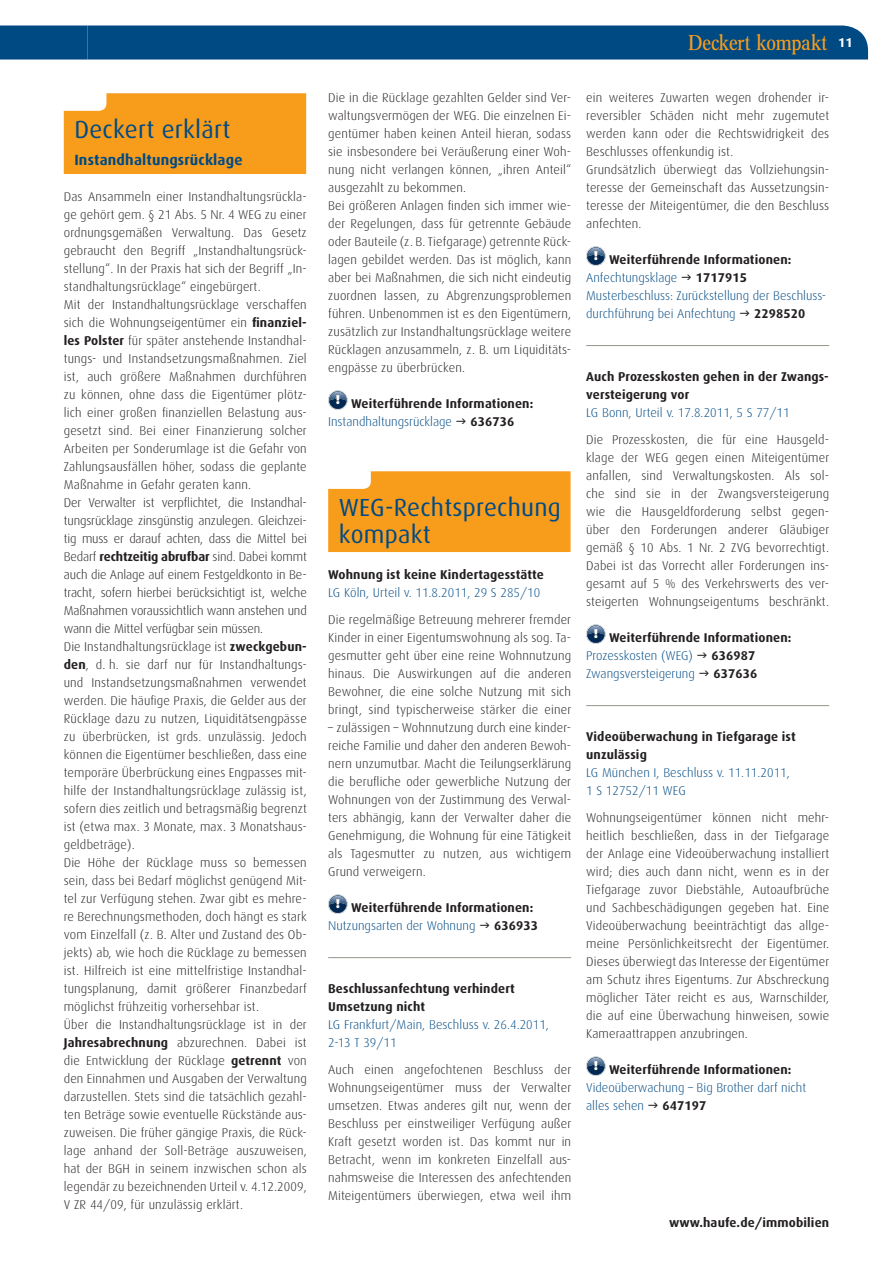
<style>
.page{position:relative;width:893px;height:1263px;background:#fff}
.page>*{position:absolute;margin:0;border:0;box-sizing:border-box;transform-origin:0 0}
.t1{font:24.75px/27px "Dax";letter-spacing:.01em;color:#004a84}
.t2{font:21px "Concorde Nova";letter-spacing:-.005em;color:#f89c1c}
.t3{font:700 14.85px "Dax";letter-spacing:.01em;color:#004a84}
.t4{font:300 12.75px/18px "Dax";letter-spacing:.01em;color:#231f20;text-align:justify}
.t5{font:700 12.75px/18px "Dax";letter-spacing:.01em;color:#231f20}
.t6{font:300 12.75px/18px "Dax";color:#004a84}
.s1{font-weight:700}
.s2{font-weight:300;color:#004a84}
.s3{font-family:"Dax";font-weight:700;font-size:12.75px;color:#fff}
.s4{font-weight:700;color:#231f20}
</style>
<div class="page">
<div style="left:0;top:26px;width:868px;height:34px;background:#004a84"></div>
<div style="left:64px;top:93px;width:242px;height:81px;background:#f89c1c"></div>
<hr style="left:328px;top:957px;width:243px;height:1px;background:#94948a">
<svg style="left:329px;top:392px;width:18px;height:17px"></svg>
<div style="left:329px;top:391px;width:18px;height:18px;border:1px solid #002853;border-radius:50%"></div>
<div style="left:328px;top:390px;width:19px;height:20px;border:1px solid #dcdddf;border-radius:50%"></div>
<div style="left:328px;top:471px;width:243px;height:81px;background:#f89c1c"></div>
<svg style="left:329px;top:896px;width:18px;height:17px"></svg>
<div style="left:329px;top:895px;width:18px;height:18px;border:1px solid #002853;border-radius:50%"></div>
<div style="left:328px;top:894px;width:19px;height:20px;border:1px solid #dcdddf;border-radius:50%"></div>
<hr style="left:586px;top:345px;width:243px;height:1px;background:#94948a">
<hr style="left:586px;top:705px;width:243px;height:1px;background:#94948a">
<svg style="left:587px;top:248px;width:18px;height:17px"></svg>
<div style="left:587px;top:247px;width:18px;height:18px;border:1px solid #002853;border-radius:50%"></div>
<div style="left:586px;top:246px;width:19px;height:20px;border:1px solid #dcdddf;border-radius:50%"></div>
<svg style="left:587px;top:626px;width:18px;height:17px"></svg>
<div style="left:587px;top:625px;width:18px;height:18px;border:1px solid #002853;border-radius:50%"></div>
<div style="left:586px;top:624px;width:19px;height:20px;border:1px solid #dcdddf;border-radius:50%"></div>
<svg style="left:587px;top:1058px;width:18px;height:17px"></svg>
<div style="left:587px;top:1057px;width:18px;height:18px;border:1px solid #002853;border-radius:50%"></div>
<div style="left:586px;top:1056px;width:19px;height:20px;border:1px solid #dcdddf;border-radius:50%"></div>
<h1 class="t1" style="left:74px;top:116px;width:157px">Deckert erklärt</h1>
<p class="t3" style="left:74px;top:152px;width:170px">Instandhaltungsrücklage</p>
<p class="t4" style="left:64px;top:188px;width:245px;text-align:left">Das Ansammeln einer Instandhaltungsrückla&shy;ge gehört gem. § 21 Abs. 5 Nr. 4 WEG zu einer ordnungsgemäßen Verwaltung. Das Gesetz gebraucht den Begriff „Instandhaltungsrück&shy;stellung“. In der Praxis hat sich der Begriff „In&shy;standhaltungsrücklage“ eingebürgert.<br>Mit der Instandhaltungsrücklage verschaffen sich die Wohnungseigentümer ein <span class="s1">finanziel&shy;les Polster</span> für später anstehende Instandhal&shy;tungs- und Instandsetzungsmaßnahmen. Ziel ist, auch größere Maßnahmen durchführen zu können, ohne dass die Eigentümer plötz&shy;lich einer großen finanziellen Belastung aus&shy;gesetzt sind. Bei einer Finanzierung solcher Arbeiten per Sonderumlage ist die Gefahr von Zahlungsausfällen höher, sodass die geplante Maßnahme in Gefahr geraten kann.<br>Der Verwalter ist verpflichtet, die Instandhal&shy;tungsrücklage zinsgünstig anzulegen. Gleichzei&shy;tig muss er darauf achten, dass die Mittel bei Bedarf <span class="s1">rechtzeitig abrufbar</span> sind. Dabei kommt auch die Anlage auf einem Festgeldkonto in Be&shy;tracht, sofern hierbei berücksichtigt ist, welche Maßnahmen voraussichtlich wann anstehen und wann die Mittel verfügbar sein müssen.<br>Die Instandhaltungsrücklage ist <span class="s1">zweckgebun&shy;den</span>, d. h. sie darf nur für Instandhaltungs&shy;und Instandsetzungsmaßnahmen verwendet werden. Die häufige Praxis, die Gelder aus der Rücklage dazu zu nutzen, Liquiditätsengpässe zu überbrücken, ist grds. unzulässig. Jedoch können die Eigentümer beschließen, dass eine temporäre Überbrückung eines Engpasses mit&shy;hilfe der Instandhaltungsrücklage zulässig ist, sofern dies zeitlich und betragsmäßig begrenzt ist (etwa max. 3 Monate, max. 3 Monatshaus&shy;geldbeträge).<br>Die Höhe der Rücklage muss so bemessen sein, dass bei Bedarf möglichst genügend Mit&shy;tel zur Verfügung stehen. Zwar gibt es mehre&shy;re Berechnungsmethoden, doch hängt es stark vom Einzelfall (z. B. Alter und Zustand des Ob&shy;jekts) ab, wie hoch die Rücklage zu bemessen ist. Hilfreich ist eine mittelfristige Instandhal&shy;tungsplanung, damit größerer Finanzbedarf möglichst frühzeitig vorhersehbar ist.<br>Über die Instandhaltungsrücklage ist in der <span class="s1">Jahresabrechnung</span> abzurechnen. Dabei ist die Entwicklung der Rücklage <span class="s1">getrennt</span> von den Einnahmen und Ausgaben der Verwaltung darzustellen. Stets sind die tatsächlich gezahl&shy;ten Beträge sowie eventuelle Rückstände aus&shy;zuweisen. Die früher gängige Praxis, die Rück&shy;lage anhand der Soll-Beträge auszuweisen, hat der BGH in seinem inzwischen schon als legendär zu bezeichnenden Urteil v. 4.12.2009, V ZR 44/09, für unzulässig erklärt.</p>
<p class="t4" style="left:328px;top:89px;width:245px;text-align:left">Die in die Rücklage gezahlten Gelder sind Ver&shy;waltungsvermögen der WEG. Die einzelnen Ei&shy;gentümer haben keinen Anteil hieran, sodass sie insbesondere bei Veräußerung einer Woh&shy;nung nicht verlangen können, „ihren Anteil“ ausgezahlt zu bekommen.<br>Bei größeren Anlagen finden sich immer wie&shy;der Regelungen, dass für getrennte Gebäude oder Bauteile (z. B. Tiefgarage) getrennte Rück&shy;lagen gebildet werden. Das ist möglich, kann aber bei Maßnahmen, die sich nicht eindeutig zuordnen lassen, zu Abgrenzungsproblemen führen. Unbenommen ist es den Eigentümern, zusätzlich zur Instandhaltungsrücklage weitere Rücklagen anzusammeln, z. B. um Liquiditäts&shy;engpässe zu überbrücken.</p>
<p class="t5" style="left:328px;top:395px;width:207px;text-indent:7px"><sup>!</sup> Weiterführende Informationen:<br><span class="s2">Instandhaltungsrücklage</span></p>
<p class="t5" style="left:471px;top:413px;width:45px">636736</p>
<h1 class="t1" style="left:339px;top:494px;width:224px">WEG-Rechtsprechung kompakt</h1>
<p class="t5" style="left:328px;top:566px;width:217px">Wohnung ist keine Kindertagesstätte</p>
<p class="t6" style="left:328px;top:584px;width:214px">LG Köln, Urteil v. 11.8.2011, 29 S 285/10</p>
<p class="t4" style="left:328px;top:611px;width:245px">Die regelmäßige Betreuung mehrerer fremder Kinder in einer Eigentumswohnung als sog. Ta&shy;gesmutter geht über eine reine Wohnnutzung hinaus. Die Auswirkungen auf die anderen Bewohner, die eine solche Nutzung mit sich bringt, sind typischerweise stärker die einer</p>
<p class="t4" style="left:328px;top:719px;width:245px">– zulässigen – Wohnnutzung durch eine kinder&shy;reiche Familie und daher den anderen Bewoh&shy;nern unzumutbar. Macht die Teilungserklärung die berufliche oder gewerbliche Nutzung der Wohnungen von der Zustimmung des Verwal&shy;ters abhängig, kann der Verwalter daher die Genehmigung, die Wohnung für eine Tätigkeit als Tagesmutter zu nutzen, aus wichtigem Grund verweigern.</p>
<p class="t5" style="left:328px;top:899px;width:207px;text-indent:7px"><sup>!</sup> Weiterführende Informationen:<br><span class="s2">Nutzungsarten der Wohnung</span></p>
<p class="t5" style="left:494px;top:917px;width:45px">636933</p>
<p class="t5" style="left:328px;top:980px;width:188px">Beschlussanfechtung verhindert<br>Umsetzung nicht</p>
<p class="t6" style="left:328px;top:1016px;width:222px">LG Frankfurt/Main, Beschluss v. 26.4.2011,<br>2-13 T 39/11</p>
<p class="t4" style="left:328px;top:1061px;width:245px">Auch einen angefochtenen Beschluss der Wohnungseigentümer muss der Verwalter umsetzen. Etwas anderes gilt nur, wenn der Beschluss per einstweiliger Verfügung außer Kraft gesetzt worden ist. Das kommt nur in Betracht, wenn im konkreten Einzelfall aus&shy;nahmsweise die Interessen des anfechtenden Miteigentümers überwiegen, etwa weil ihm</p>
<h2 class="t2" style="left:688px;top:31px;width:166px">Deckert kompakt <span class="s3">11</span></h2>
<p class="t4" style="left:586px;top:89px;width:245px;text-align:left">ein weiteres Zuwarten wegen drohender ir&shy;reversibler Schäden nicht mehr zugemutet werden kann oder die Rechtswidrigkeit des Beschlusses offenkundig ist.<br>Grundsätzlich überwiegt das Vollziehungsin&shy;teresse der Gemeinschaft das Aussetzungsin&shy;teresse der Miteigentümer, die den Beschluss anfechten.</p>
<p class="t5" style="left:586px;top:251px;width:207px;text-indent:7px"><sup>!</sup> Weiterführende Informationen:<br><span class="s2">Anfechtungsklage</span></p>
<p class="t5" style="left:696px;top:269px;width:53px">1717915</p>
<p class="t6" style="left:586px;top:287px;width:241px">Musterbeschluss: Zurückstellung der Beschluss&shy;durchführung bei Anfechtung</p>
<p class="t5" style="left:754px;top:305px;width:53px">2298520</p>
<p class="t5" style="left:586px;top:368px;width:244px">Auch Prozesskosten gehen in der Zwangs&shy;versteigerung vor</p>
<p class="t6" style="left:586px;top:404px;width:205px">LG Bonn, Urteil v. 17.8.2011, 5 S 77/11</p>
<p class="t4" style="left:586px;top:431px;width:245px">Die Prozesskosten, die für eine Hausgeld&shy;klage der WEG gegen einen Miteigentümer anfallen, sind Verwaltungskosten. Als sol&shy;che sind sie in der Zwangsversteigerung wie die Hausgeldforderung selbst gegen&shy;über den Forderungen anderer Gläubiger gemäß § 10 Abs. 1 Nr. 2 ZVG bevorrechtigt.<br>Dabei ist das Vorrecht aller Forderungen ins&shy;gesamt auf 5 % des Verkehrswerts des ver&shy;steigerten Wohnungseigentums beschränkt.</p>
<p class="t5" style="left:586px;top:629px;width:207px;text-indent:7px"><sup>!</sup> Weiterführende Informationen:<br><span class="s2">Prozesskosten (WEG)</span></p>
<p class="t5" style="left:711px;top:647px;width:45px">636987</p>
<p class="t6" style="left:586px;top:665px;width:110px">Zwangsversteigerung</p>
<p class="t5" style="left:713px;top:665px;width:45px">637636</p>
<p class="t5" style="left:586px;top:728px;width:211px">Videoüberwachung in Tiefgarage ist unzulässig</p>
<p class="t6" style="left:586px;top:764px;width:205px">LG München I, Beschluss v. 11.11.2011,<br>1 S 12752/11 WEG</p>
<p class="t4" style="left:586px;top:809px;width:245px">Wohnungseigentümer können nicht mehr&shy;heitlich beschließen, dass in der Tiefgarage der Anlage eine Videoüberwachung installiert wird; dies auch dann nicht, wenn es in der Tiefgarage zuvor Diebstähle, Autoaufbrüche und Sachbeschädigungen gegeben hat. Eine Videoüberwachung beeinträchtigt das allge&shy;meine Persönlichkeitsrecht der Eigentümer.<br>Dieses überwiegt das Interesse der Eigentümer am Schutz ihres Eigentums. Zur Abschreckung möglicher Täter reicht es aus, Warnschilder, die auf eine Überwachung hinweisen, sowie Kameraattrappen anzubringen.</p>
<p class="t6" style="left:586px;top:1061px;width:221px;text-indent:7px"><sup>!</sup> <span class="s4">Weiterführende Informationen:<br></span>Videoüberwachung – Big Brother darf nicht alles sehen</p>
<p class="t5" style="left:663px;top:1097px;width:45px">647197</p>
<p class="t5" style="left:669px;top:1214px;width:162px">www.haufe.de/immobilien</p>
</div>
